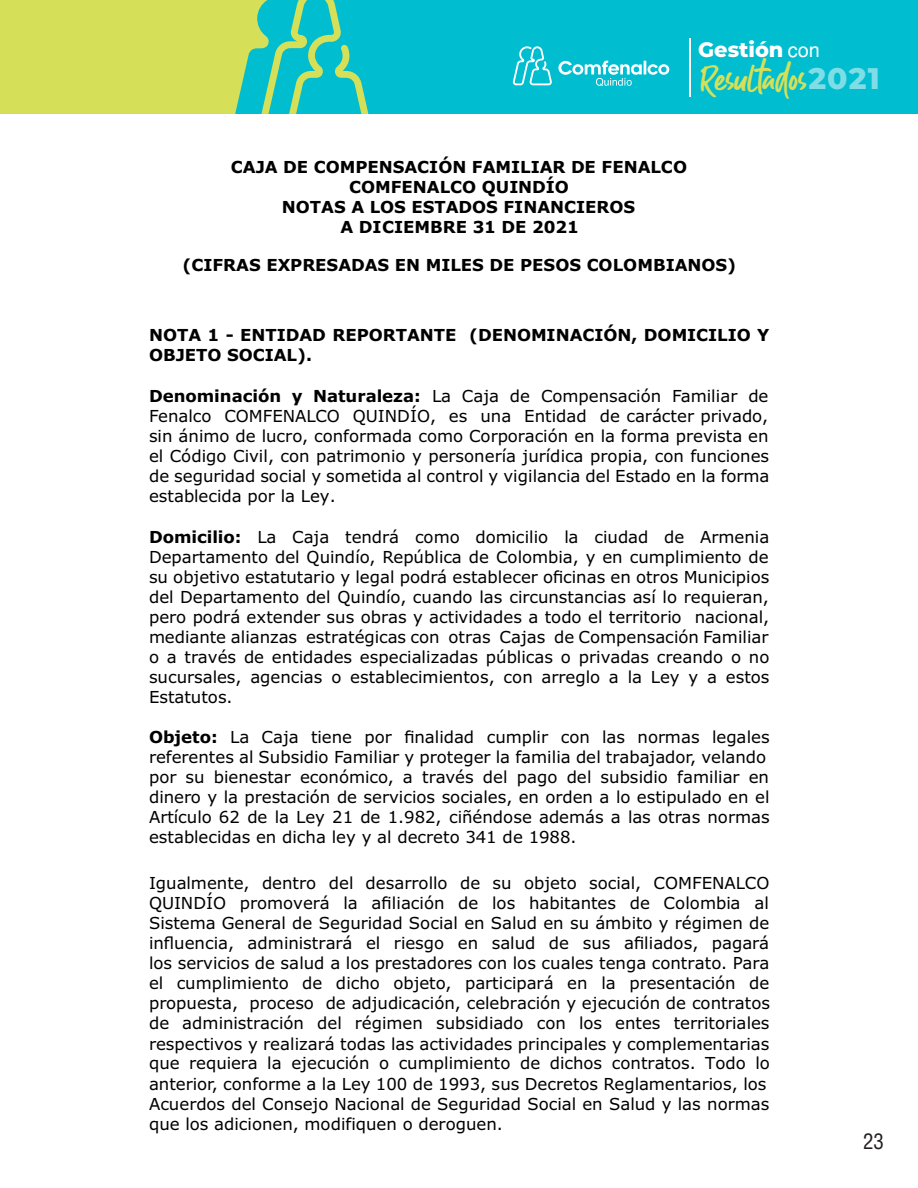
<style>
.page{position:relative;width:918px;height:1188px;background:#fff}
.page>*{position:absolute;margin:0;border:0;box-sizing:border-box;transform-origin:0 0}
.t1{font:34.05px "Guthen Bloots Personal Use";color:#d5e058}
.t2{font:condensed 21px "Helvetica LT Std";color:#231f20}
.t3{font:800 20.85px "Montserrat";color:#fff}
.t4{font:16.5px/20.1px "Verdana";color:#000;text-align:justify}
.t5{font:700 16.5px/20.1px "Verdana";color:#000;text-align:center}
.s1{font-family:"Helvetica";font-weight:400;font-size:19.8px}
.s2{font-family:"Montserrat";font-weight:800;font-size:29.7px;color:rgb(255 255 255/.5)}
.s3{font-weight:700}
</style>
<div class="page">
<div style="left:0;top:0;width:918px;height:114px;background:#00bdcf"></div>
<svg style="left:558px;top:61px;width:111px;height:25px"></svg>
<svg style="left:513px;top:46px;width:39px;height:39px"></svg>
<svg style="left:0;top:0;width:368px;height:114px"></svg>
<hr style="left:689px;top:38px;width:2px;height:59px;background:#fff">
<p class="t3" style="left:698px;top:37px;width:123px">Gestión <span class="s1">con</span></p>
<h1 class="t1" style="left:702px;top:62px;width:180px">Resultados<span class="s2">2021</span></h1>
<p class="t5" style="left:231px;top:158px;width:458px">CAJA DE COMPENSACIÓN FAMILIAR DE FENALCO<br>COMFENALCO QUINDÍO<br>NOTAS A LOS ESTADOS FINANCIEROS<br>A DICIEMBRE 31 DE 2021</p>
<p class="t5" style="left:183px;top:256px;width:555px">(CIFRAS EXPRESADAS EN MILES DE PESOS COLOMBIANOS)</p>
<p class="t5" style="left:149px;top:326px;width:622px;text-align:left">NOTA 1 - ENTIDAD REPORTANTE (DENOMINACIÓN, DOMICILIO Y<br>OBJETO SOCIAL).</p>
<p class="t4" style="left:149px;top:387px;width:622px"><span class="s3">Denominación y Naturaleza:</span> La Caja de Compensación Familiar de Fenalco COMFENALCO QUINDÍO, es una Entidad de carácter privado, sin ánimo de lucro, conformada como Corporación en la forma prevista en el Código Civil, con patrimonio y personería jurídica propia, con funciones de seguridad social y sometida al control y vigilancia del Estado en la forma establecida por la Ley.</p>
<p class="t4" style="left:149px;top:528px;width:622px"><span class="s3">Domicilio:</span> La Caja tendrá como domicilio la ciudad de Armenia Departamento del Quindío, República de Colombia, y en cumplimiento de su objetivo estatutario y legal podrá establecer oficinas en otros Municipios del Departamento del Quindío, cuando las circunstancias así lo requieran, pero podrá extender sus obras y actividades a todo el territorio nacional, mediante alianzas estratégicas con otras Cajas de Compensación Familiar o a través de entidades especializadas públicas o privadas creando o no sucursales, agencias o establecimientos, con arreglo a la Ley y a estos Estatutos.</p>
<p class="t4" style="left:149px;top:728px;width:622px;text-align:left"><span class="s3">Objeto:</span> La Caja tiene por finalidad cumplir con las normas legales referentes al Subsidio Familiar y proteger la familia del trabajador, velando por su bienestar económico, a través del pago del subsidio familiar en dinero y la prestación de servicios sociales, en orden a lo estipulado en el Artículo 62 de la Ley 21 de 1.982, ciñéndose además a las otras normas establecidas en dicha ley y al decreto 341 de 1988.</p>
<p class="t4" style="left:149px;top:874px;width:623px;text-align:left">Igualmente, dentro del desarrollo de su objeto social, COMFENALCO QUINDÍO promoverá la afiliación de los habitantes de Colombia al Sistema General de Seguridad Social en Salud en su ámbito y régimen de influencia, administrará el riesgo en salud de sus afiliados, pagará los servicios de salud a los prestadores con los cuales tenga contrato. Para el cumplimiento de dicho objeto, participará en la presentación de propuesta, proceso de adjudicación, celebración y ejecución de contratos de administración del régimen subsidiado con los entes territoriales respectivos y realizará todas las actividades principales y complementarias que requiera la ejecución o cumplimiento de dichos contratos. Todo lo anterior, conforme a la Ley 100 de 1993, sus Decretos Reglamentarios, los Acuerdos del Consejo Nacional de Seguridad Social en Salud y las normas que los adicionen, modifiquen o deroguen.</p>
<p class="t2" style="left:863px;top:1133px;width:22px">23</p>
</div>
